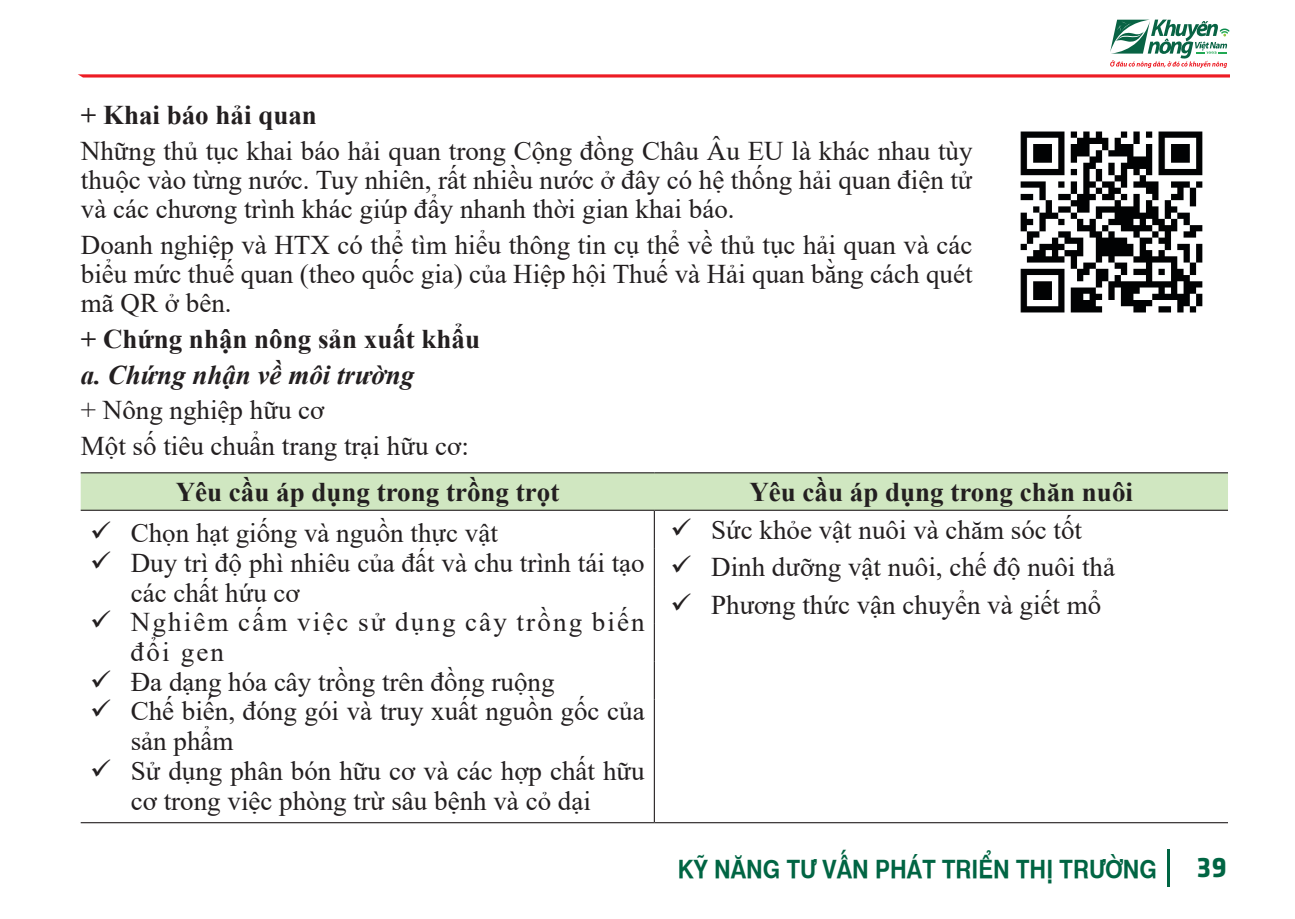
<style>
.page{position:relative;width:1295px;height:919px;background:#fff}
.page>*{position:absolute;margin:0;border:0;box-sizing:border-box;transform-origin:0 0}
.t1{font:29.25px "UTM Facebook K&T Bold";color:#006543}
.t2{font:27px/29.2px "Times New Roman";color:#231f20;text-align:justify}
.t3{font:700 27px "Times New Roman";color:#231f20}
.t4{font:27px/29.7px "Times New Roman";letter-spacing:.08em;color:#231f20}
.t5{font:italic 700 27px "Times New Roman";color:#231f20}
.t6{font:700 24.75px "UVN Hong Ha";color:#006543;scale:.91 1}
</style>
<div class="page">
<hr style="left:1167px;top:848px;width:3px;height:38px;background:#006543">
<svg style="left:78px;top:74px;width:1152px;height:3px;background:#ef363d"></svg>
<svg style="left:1110px;top:20px;width:119px;height:48px"></svg>
<img style="left:1020px;top:131px;width:183px;height:182px">
<div style="left:81px;top:473px;width:1147px;height:36px;background:#d0e7c1"></div>
<hr style="left:654px;top:511px;width:1px;height:37px;background:#231f20">
<hr style="left:81px;top:472px;width:573px;height:1px;background:#231f20">
<hr style="left:654px;top:472px;width:574px;height:1px;background:#231f20">
<hr style="left:81px;top:509px;width:573px;height:2px;background:#231f20">
<hr style="left:654px;top:509px;width:574px;height:2px;background:#231f20">
<hr style="left:654px;top:548px;width:1px;height:38px;background:#231f20">
<hr style="left:654px;top:586px;width:1px;height:38px;background:#231f20">
<hr style="left:654px;top:624px;width:1px;height:37px;background:#231f20">
<hr style="left:654px;top:661px;width:1px;height:38px;background:#231f20">
<hr style="left:81px;top:822px;width:573px;height:1px;background:#231f20">
<hr style="left:654px;top:822px;width:574px;height:1px;background:#231f20">
<hr style="left:654px;top:699px;width:1px;height:123px;background:#231f20">
<p class="t3" style="left:81px;top:96px;width:237px">+ Khai báo hải quan</p>
<p class="t2" style="left:81px;top:135px;width:893px">Những thủ tục khai báo hải quan trong Cộng đồng Châu Âu EU là khác nhau tùy thuộc vào từng nước. Tuy nhiên, rất nhiều nước ở đây có hệ thống hải quan điện tử và các chương trình khác giúp đẩy nhanh thời gian khai báo.</p>
<p class="t2" style="left:81px;top:229px;width:893px">Doanh nghiệp và HTX có thể tìm hiểu thông tin cụ thể về thủ tục hải quan và các biểu mức thuế quan (theo quốc gia) của Hiệp hội Thuế và Hải quan bằng cách quét mã QR ở bên.</p>
<p class="t3" style="left:81px;top:320px;width:401px">+ Chứng nhận nông sản xuất khẩu</p>
<p class="t5" style="left:81px;top:356px;width:335px">a. Chứng nhận về môi trường</p>
<p class="t2" style="left:81px;top:395px;width:245px">+ Nông nghiệp hữu cơ</p>
<p class="t2" style="left:81px;top:430px;width:390px">Một số tiêu chuẩn trang trại hữu cơ:</p>
<p class="t3" style="left:176px;top:473px;width:385px">Yêu cầu áp dụng trong trồng trọt</p>
<p class="t3" style="left:749px;top:473px;width:385px">Yêu cầu áp dụng trong chăn nuôi</p>
<p class="t2" style="left:90px;top:517px;width:409px">✓ Chọn hạt giống và nguồn thực vật</p>
<p class="t2" style="left:131px;top:547px;width:515px;text-indent:-40px">✓ Duy trì độ phì nhiêu của đất và chu trình tái tạo các chất hứu cơ</p>
<p class="t4" style="left:131px;top:606px;width:515px;text-indent:-40px">✓ Nghiêm cấm việc sử dụng cây trồng biến đổi gen</p>
<p class="t2" style="left:90px;top:666px;width:466px">✓ Đa dạng hóa cây trồng trên đồng ruộng</p>
<p class="t2" style="left:131px;top:695px;width:515px;text-indent:-40px">✓ Chế biến, đóng gói và truy xuất nguồn gốc của sản phẩm</p>
<p class="t2" style="left:90px;top:755px;width:556px;text-align:center">✓ Sử dụng phân bón hữu cơ và các hợp chất hữu cơ trong việc phòng trừ sâu bệnh và cỏ dại</p>
<p class="t2" style="left:671px;top:514px;width:413px">✓ Sức khỏe vật nuôi và chăm sóc tốt</p>
<p class="t2" style="left:671px;top:552px;width:446px">✓ Dinh dưỡng vật nuôi, chế độ nuôi thả</p>
<p class="t2" style="left:671px;top:589px;width:432px">✓ Phương thức vận chuyển và giết mổ</p>
<p class="t6" style="left:678px;top:849px;width:528px">KỸ NĂNG TƯ VẤN PHÁT TRIỂN THỊ TRƯỜNG</p>
<p class="t1" style="left:1197px;top:846px;width:31px">39</p>
</div>
